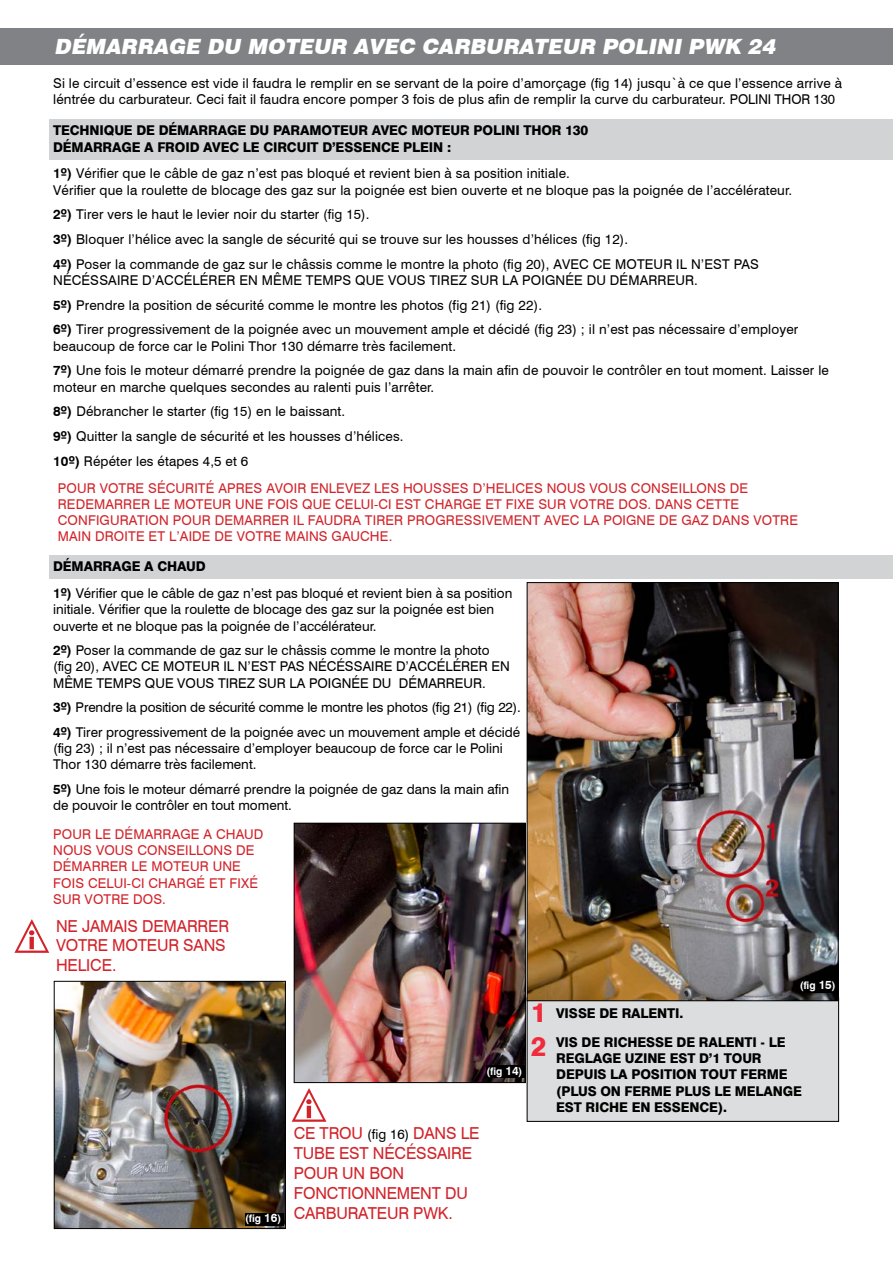
<style>
.page{position:relative;width:893px;height:1263px;background:#fff}
.page>*{position:absolute;margin:0;border:0;box-sizing:border-box;transform-origin:0 0}
.t1{font:800 27px/34px "Swiss 721 BT";color:#ee2c3c}
.t2{font:italic 900 21px "Swiss 721 BT";color:#fff}
.t3{font:16.5px/19.8px "Swiss 721 BT";letter-spacing:-.01em;color:#d2232a}
.t4{font:13.5px/24.8px "Swiss 721 BT";letter-spacing:.01em;color:#000}
.t5{font:13.5px/16.2px "Swiss 721 BT";letter-spacing:.01em;color:#d2232a}
.t6{font:800 13.5px/16.2px "Swiss 721 BT";letter-spacing:-.01em;color:#000}
.t7{font:700 10.5px "Swiss 721 BT";letter-spacing:-.01em;color:#fff}
.s1{font-weight:700}
.s2{font-size:12px}
.s3{font-size:13.5px;color:#000}
</style>
<div class="page">
<div style="left:527px;top:998px;width:312px;height:123px;background:#dcddde"></div>
<div style="left:527px;top:997px;width:312px;height:125px;border:1px solid #000"></div>
<img style="left:56px;top:983px;width:228px;height:244px">
<div style="left:54px;top:981px;width:232px;height:248px;border:1px solid #000"></div>
<div style="left:0;top:28px;width:893px;height:36px;background:#808285"></div>
<div style="left:50px;top:120px;width:843px;height:40px;background:#d1d3d4"></div>
<div style="left:50px;top:555px;width:843px;height:24px;background:#d1d3d4"></div>
<img style="left:296px;top:825px;width:228px;height:256px">
<div style="left:294px;top:823px;width:232px;height:260px;border:1px solid #000"></div>
<div style="left:486px;top:1066px;width:39px;height:12px;background:#000"></div>
<div style="left:245px;top:1213px;width:39px;height:12px;background:#000"></div>
<img style="left:529px;top:584px;width:308px;height:415px">
<div style="left:527px;top:582px;width:312px;height:419px;border:1px solid #000"></div>
<div style="left:800px;top:980px;width:39px;height:12px;background:#000"></div>
<svg style="left:14px;top:919px;width:35px;height:34px"></svg>
<svg style="left:292px;top:1088px;width:34px;height:34px"></svg>
<h2 class="t2" style="left:54px;top:34px;width:727px">DÉMARRAGE DU MOTEUR AVEC CARBURATEUR POLINI PWK 24</h2>
<p class="t4" style="left:53px;top:75px;width:790px;line-height:16.2px">Si le circuit d’essence est vide il faudra le remplir en se servant de la poire d’amorçage (fig 14) jusqu`à ce que l’essence arrive à léntrée du carburateur. Ceci fait il faudra encore pomper 3 fois de plus afin de remplir la curve du carburateur. POLINI THOR 130</p>
<p class="t6" style="left:53px;top:122px;width:537px">TECHNIQUE DE DÉMARRAGE DU PARAMOTEUR AVEC MOTEUR POLINI THOR 130<br>DÉMARRAGE A FROID AVEC LE CIRCUIT D’ESSENCE PLEIN :</p>
<p class="t4" style="left:53px;top:165px;width:740px;line-height:16.2px"><span class="s1">1º)</span> Vérifier que le câble de gaz n’est pas bloqué et revient bien à sa position initiale.<br>Vérifier que la roulette de blocage des gaz sur la poignée est bien ouverte et ne bloque pas la poignée de l’accélérateur.</p>
<p class="t4" style="left:53px;top:202px;width:707px"><span class="s1">2º)</span> Tirer vers le haut le levier noir du starter (fig 15).<br><span class="s1">3º)</span> Bloquer l’hélice avec la sangle de sécurité qui se trouve sur les housses d’hélices (fig 12).<br><span class="s1">4º)</span> Poser la commande de gaz sur le châssis comme le montre la photo (fig 20), AVEC CE MOTEUR IL N’EST PAS</p>
<p class="t4" style="left:53px;top:268px;width:747px">NÉCÉSSAIRE D’ACCÉLÉRER EN MÊME TEMPS QUE VOUS TIREZ SUR LA POIGNÉE DU DÉMARREUR.<br><span class="s1">5º)</span> Prendre la position de sécurité comme le montre les photos (fig 21) (fig 22).<br><span class="s1">6º)</span> Tirer progressivement de la poignée avec un mouvement ample et décidé (fig 23) ; il n’est pas nécessaire d’employer</p>
<p class="t4" style="left:53px;top:333px;width:777px">beaucoup de force car le Polini Thor 130 démarre très facilement.<br><span class="s1">7º)</span> Une fois le moteur démarré prendre la poignée de gaz dans la main afin de pouvoir le contrôler en tout moment. Laisser le</p>
<p class="t4" style="left:53px;top:374px;width:383px">moteur en marche quelques secondes au ralenti puis l’arrêter.<br><span class="s1">8º)</span> Débrancher le starter (fig 15) en le baissant.<br><span class="s1">9º)</span> Quitter la sangle de sécurité et les housses d’hélices.<br><span class="s1">10º)</span> Répéter les étapes 4,5 et 6</p>
<p class="t5" style="left:58px;top:479px;width:742px">POUR VOTRE SÉCURITÉ APRES AVOIR ENLEVEZ LES HOUSSES D’HELICES NOUS VOUS CONSEILLONS DE REDEMARRER LE MOTEUR UNE FOIS QUE CELUI-CI EST CHARGE ET FIXE SUR VOTRE DOS. DANS CETTE CONFIGURATION POUR DEMARRER IL FAUDRA TIRER PROGRESSIVEMENT AVEC LA POIGNE DE GAZ DANS VOTRE MAIN DROITE ET L’AIDE DE VOTRE MAINS GAUCHE.</p>
<p class="t6" style="left:53px;top:558px;width:154px">DÉMARRAGE A CHAUD</p>
<p class="t4" style="left:53px;top:585px;width:461px;line-height:16.2px"><span class="s1">1º)</span> Vérifier que le câble de gaz n’est pas bloqué et revient bien à sa position initiale. Vérifier que la roulette de blocage des gaz sur la poignée est bien ouverte et ne bloque pas la poignée de l’accélérateur.</p>
<p class="t4" style="left:53px;top:642px;width:458px;line-height:16.2px"><span class="s1">2º)</span> Poser la commande de gaz sur le châssis comme le montre la photo (fig 20), AVEC CE MOTEUR IL N’EST PAS NÉCÉSSAIRE D’ACCÉLÉRER EN<br>MÊME TEMPS QUE VOUS TIREZ SUR LA POIGNÉE DU DÉMARREUR.</p>
<p class="t4" style="left:53px;top:695px;width:469px"><span class="s1">3º)</span> Prendre la position de sécurité comme le montre les photos (fig 21) (fig 22).<br><span class="s1">4º)</span> Tirer progressivement de la poignée avec un mouvement ample et décidé</p>
<p class="t4" style="left:53px;top:740px;width:451px;line-height:16.2px">(fig 23) ; il n’est pas nécessaire d’employer beaucoup de force car le Polini<br>Thor 130 démarre très facilement.</p>
<p class="t4" style="left:53px;top:781px;width:457px;line-height:16.2px"><span class="s1">5º)</span> Une fois le moteur démarré prendre la poignée de gaz dans la main afin de pouvoir le contrôler en tout moment.</p>
<p class="t5" style="left:53px;top:826px;width:212px">POUR LE DÉMARRAGE A CHAUD<br>NOUS VOUS CONSEILLONS DE<br>DÉMARRER LE MOTEUR UNE<br>FOIS CELUI-CI CHARGÉ ET FIXÉ<br>SUR VOTRE DOS.</p>
<p class="t3" style="left:56px;top:916px;width:174px">NE JAMAIS DEMARRER<br>VOTRE MOTEUR SANS<br>HELICE.</p>
<p class="t7" style="left:245px;top:1212px;width:37px">(fig <span class="s2">16</span>)</p>
<p class="t7" style="left:486px;top:1065px;width:37px">(fig <span class="s2">14</span>)</p>
<h1 class="t1" style="left:531px;top:995px;width:17px">1<br>2</h1>
<p class="t3" style="left:294px;top:1123px;width:187px">CE TROU <span class="s3">(fig 16)</span> DANS LE<br>TUBE EST NÉCÉSSAIRE<br>POUR UN BON<br>FONCTIONNEMENT DU<br>CARBURATEUR PWK.</p>
<p class="t7" style="left:800px;top:979px;width:37px">(fig <span class="s2">15</span>)</p>
<p class="t6" style="left:556px;top:999px;width:231px;line-height:28.8px">VISSE DE RALENTI.<br>VIS DE RICHESSE DE RALENTI - LE</p>
<p class="t6" style="left:556px;top:1050px;width:247px">REGLAGE UZINE EST D’1 TOUR<br>DEPUIS LA POSITION TOUT FERME (PLUS ON FERME PLUS LE MELANGE<br>EST RICHE EN ESSENCE).</p>
</div>
